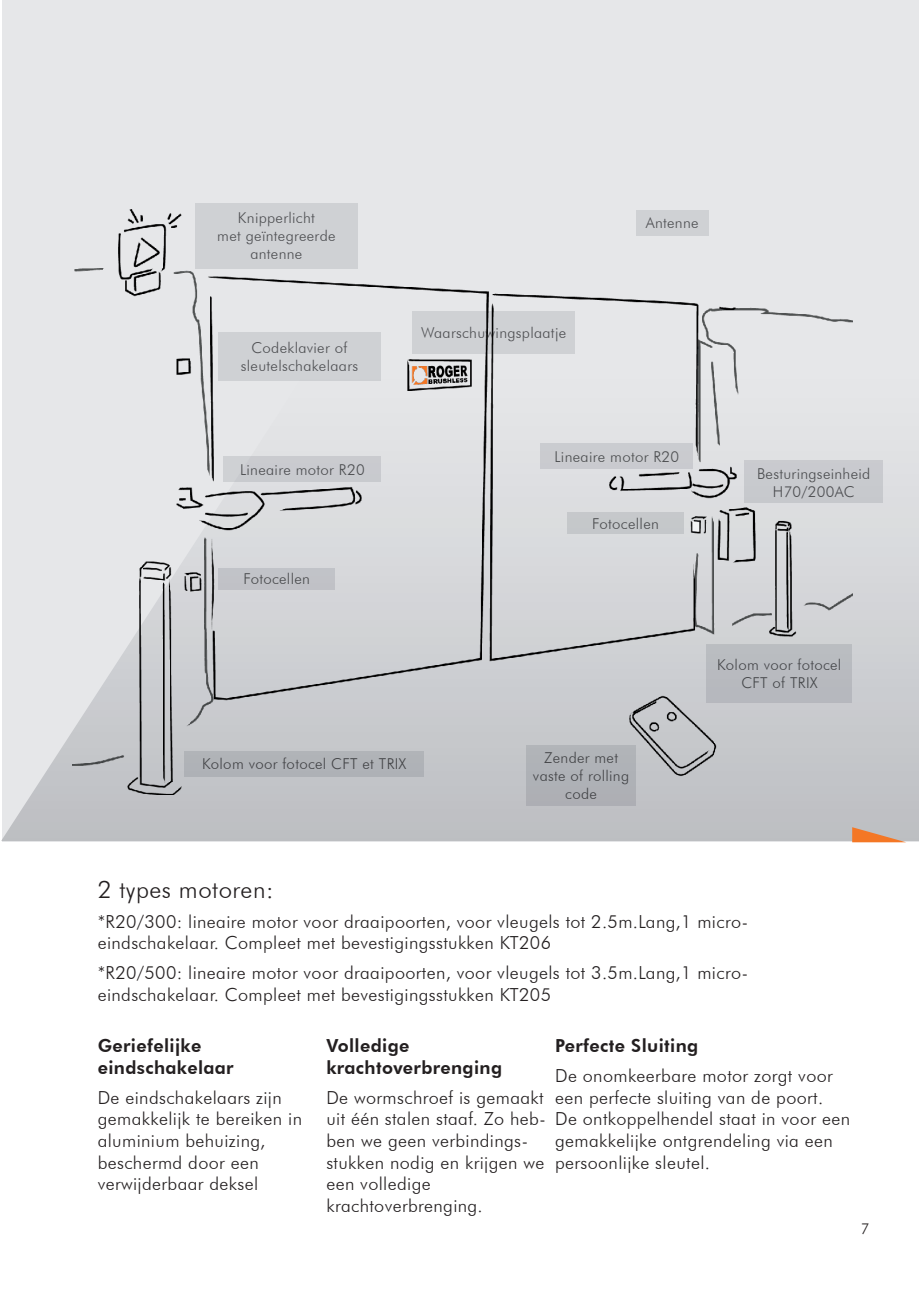
<style>
.page{position:relative;width:919px;height:1289px;background:#fff}
.page>*{position:absolute;margin:0;border:0;box-sizing:border-box;transform-origin:0 0}
.t1{font:300 24px "Futura BT";letter-spacing:.02em;color:#231f20}
.t2{font:300 18px/21.6px "Futura BT";letter-spacing:.02em;color:#231f20}
.t3{font:800 18px/21.6px "Futura BT";letter-spacing:.02em;color:#231f20}
.t4{font:300 15px/18px "Futura BT";letter-spacing:.02em;color:#57585a;text-align:center}
.t5{font:300 15px "Futura BT";color:#231f20}
</style>
<div class="page">
<div style="left:2px;top:0;width:916px;height:841px;background:#e6e7e9"></div>
<img style="left:74px;top:210px;width:778px;height:143px">
<svg style="left:1px;top:353px;width:917px;height:488px"></svg>
<div style="left:526px;top:745px;width:110px;height:60px;background:#aeb1b6"></div>
<div style="left:218px;top:568px;width:117px;height:21px;background:#c1c2c7"></div>
<div style="left:184px;top:751px;width:240px;height:25px;background:#afb2b7"></div>
<div style="left:706px;top:644px;width:146px;height:59px;background:#b8babf"></div>
<div style="left:224px;top:456px;width:157px;height:26px;background:#c9cacf"></div>
<div style="left:218px;top:332px;width:162px;height:48px;background:#cfd1d4"></div>
<div style="left:412px;top:311px;width:162px;height:42px;background:#cfd1d4"></div>
<div style="left:636px;top:210px;width:72px;height:25px;background:#cfd1d4"></div>
<div style="left:540px;top:443px;width:153px;height:26px;background:#cacbcf"></div>
<div style="left:567px;top:513px;width:117px;height:21px;background:#c5c8ca"></div>
<div style="left:744px;top:460px;width:138px;height:43px;background:#c8cace"></div>
<div style="left:195px;top:202px;width:162px;height:66px;background:#cfd1d4"></div>
<svg style="left:852px;top:827px;width:54px;height:15px"></svg>
<p class="t4" style="left:217px;top:209px;width:120px">Knipperlicht<br>met geïntegreerde antenne</p>
<p class="t4" style="left:241px;top:338px;width:119px">Codeklavier of sleutelschakelaars</p>
<p class="t4" style="left:421px;top:323px;width:146px">Waarschuwingsplaatje</p>
<p class="t4" style="left:645px;top:214px;width:54px">Antenne</p>
<p class="t4" style="left:240px;top:460px;width:126px">Lineaire motor R20</p>
<p class="t4" style="left:243px;top:570px;width:68px">Fotocellen</p>
<p class="t4" style="left:202px;top:755px;width:205px">Kolom voor fotocel CFT et TRIX</p>
<p class="t4" style="left:554px;top:447px;width:126px">Lineaire motor R20</p>
<p class="t4" style="left:592px;top:514px;width:68px">Fotocellen</p>
<p class="t4" style="left:757px;top:464px;width:115px">Besturingseinheid<br>H70/200AC</p>
<p class="t4" style="left:533px;top:748px;width:98px">Zender met vaste of rolling code</p>
<p class="t4" style="left:717px;top:656px;width:126px">Kolom voor fotocel<br>CFT of TRIX</p>
<h1 class="t1" style="left:98px;top:874px;width:177px">2 types motoren:</h1>
<p class="t2" style="left:98px;top:910px;width:651px">*R20/300: lineaire motor voor draaipoorten, voor vleugels tot 2.5m.Lang,1 micro&shy;eindschakelaar. Compleet met bevestigingsstukken KT206</p>
<p class="t2" style="left:98px;top:962px;width:651px">*R20/500: lineaire motor voor draaipoorten, voor vleugels tot 3.5m.Lang,1 micro&shy;eindschakelaar. Compleet met bevestigingsstukken KT205</p>
<p class="t3" style="left:98px;top:1034px;width:137px">Geriefelijke eindschakelaar</p>
<p class="t2" style="left:98px;top:1086px;width:206px">De eindschakelaars zijn gemakkelijk te bereiken in aluminium behuizing, beschermd door een verwijderbaar deksel</p>
<p class="t3" style="left:326px;top:1034px;width:177px">Volledige krachtoverbrenging</p>
<p class="t2" style="left:326px;top:1086px;width:221px">De wormschroef is gemaakt uit één stalen staaf. Zo heb&shy;ben we geen verbindings&shy;stukken nodig en krijgen we een volledige krachtoverbrenging.</p>
<p class="t3" style="left:555px;top:1034px;width:145px">Perfecte Sluiting</p>
<p class="t2" style="left:555px;top:1064px;width:296px">De onomkeerbare motor zorgt voor een perfecte sluiting van de poort.<br>De ontkoppelhendel staat in voor een gemakkelijke ontgrendeling via een persoonlijke sleutel.</p>
<p class="t5" style="left:860px;top:1219px;width:10px">7</p>
</div>
